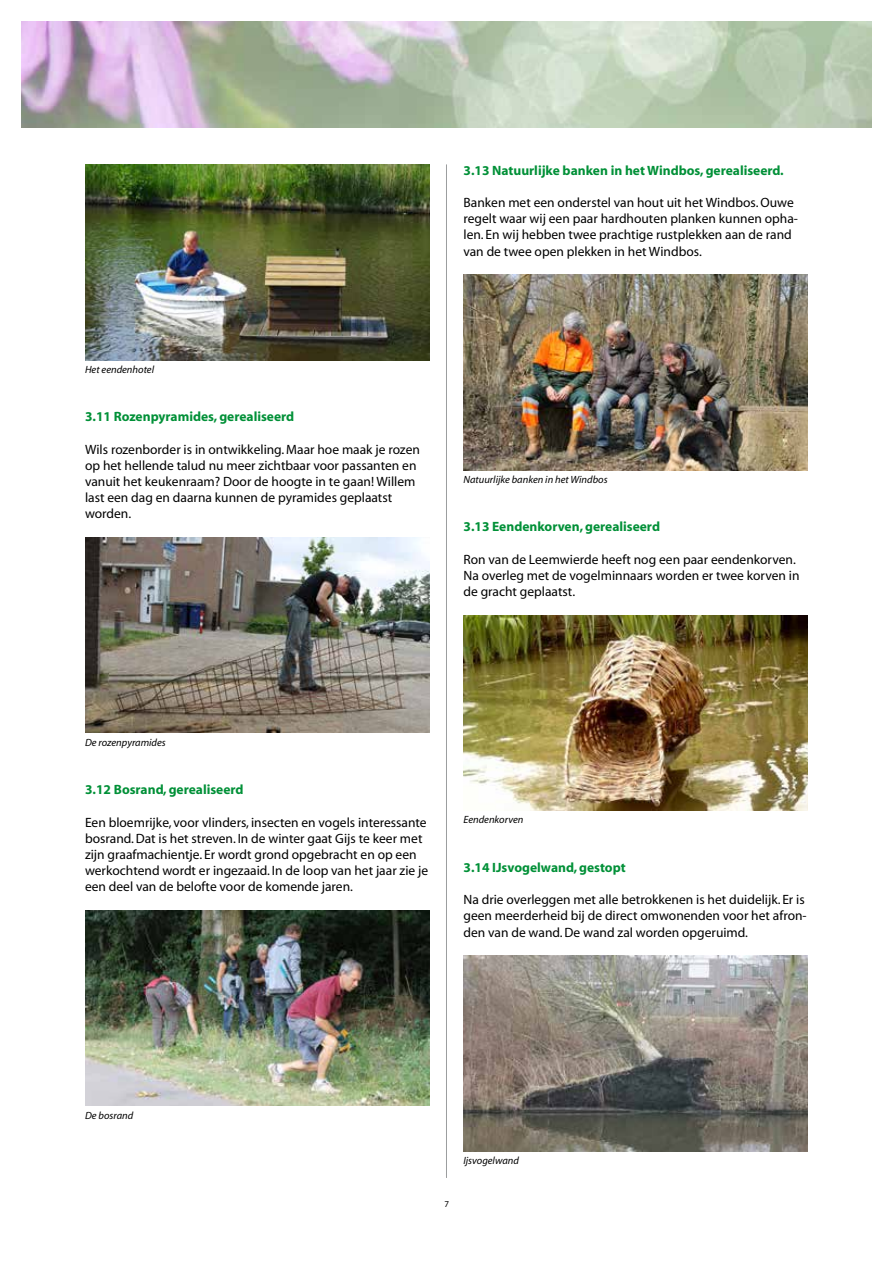
<style>
.page{position:relative;width:893px;height:1263px;background:#fff}
.page>*{position:absolute;margin:0;border:0;box-sizing:border-box;transform-origin:0 0}
.t1{font:13.5px/16.2px "Myriad";color:#000}
.t2{font:700 13.5px "Myriad";color:#009037}
.t3{font:italic 10.5px "Myriad";color:#000}
.t4{font:9px "Myriad";color:#000}
</style>
<div class="page">
<hr style="left:446px;top:164px;width:1px;height:1014px;background:#9c9e9f">
<img style="left:21px;top:21px;width:851px;height:107px">
<img style="left:85px;top:164px;width:344px;height:196px">
<img style="left:85px;top:537px;width:344px;height:196px">
<img style="left:85px;top:910px;width:344px;height:196px">
<img style="left:463px;top:274px;width:345px;height:196px">
<img style="left:463px;top:615px;width:345px;height:196px">
<img style="left:463px;top:955px;width:345px;height:196px">
<p class="t3" style="left:85px;top:364px;width:71px">Het eendenhotel</p>
<p class="t2" style="left:85px;top:410px;width:211px">3.11 Rozenpyramides, gerealiseerd</p>
<p class="t1" style="left:85px;top:442px;width:336px">Wils rozenborder is in ontwikkeling. Maar hoe maak je rozen op het hellende talud nu meer zichtbaar voor passanten en vanuit het keukenraam? Door de hoogte in te gaan! Willem last een dag en daarna kunnen de pyramides geplaatst worden.</p>
<p class="t2" style="left:463px;top:163px;width:322px">3.13 Natuurlijke banken in het Windbos, gerealiseerd.</p>
<p class="t1" style="left:463px;top:195px;width:336px">Banken met een onderstel van hout uit het Windbos. Ouwe regelt waar wij een paar hardhouten planken kunnen opha&shy;len. En wij hebben twee prachtige rustplekken aan de rand van de twee open plekken in het Windbos.</p>
<p class="t3" style="left:463px;top:474px;width:146px">Natuurlijke banken in het Windbos</p>
<p class="t2" style="left:463px;top:520px;width:198px">3.13 Eendenkorven, gerealiseerd</p>
<p class="t1" style="left:463px;top:552px;width:337px">Ron van de Leemwierde heeft nog een paar eendenkorven.<br>Na overleg met de vogelminnaars worden er twee korven in de gracht geplaatst.</p>
<p class="t3" style="left:85px;top:737px;width:82px">De rozenpyramides</p>
<p class="t2" style="left:85px;top:783px;width:160px">3.12 Bosrand, gerealiseerd</p>
<p class="t1" style="left:85px;top:814px;width:345px">Een bloemrijke, voor vlinders, insecten en vogels interessante bosrand. Dat is het streven. In de winter gaat Gijs te keer met zijn graafmachientje. Er wordt grond opgebracht en op een werkochtend wordt er ingezaaid. In de loop van het jaar zie je een deel van de belofte voor de komende jaren.</p>
<p class="t3" style="left:463px;top:814px;width:61px">Eendenkorven</p>
<p class="t2" style="left:463px;top:860px;width:164px">3.14 IJsvogelwand, gestopt</p>
<p class="t1" style="left:463px;top:892px;width:345px">Na drie overleggen met alle betrokkenen is het duidelijk. Er is geen meerderheid bij de direct omwonenden voor het afron&shy;den van de wand. De wand zal worden opgeruimd.</p>
<p class="t3" style="left:85px;top:1110px;width:50px">De bosrand</p>
<p class="t4" style="left:445px;top:1199px;width:6px">7</p>
<p class="t3" style="left:463px;top:1155px;width:57px">Ijsvogelwand</p>
</div>
